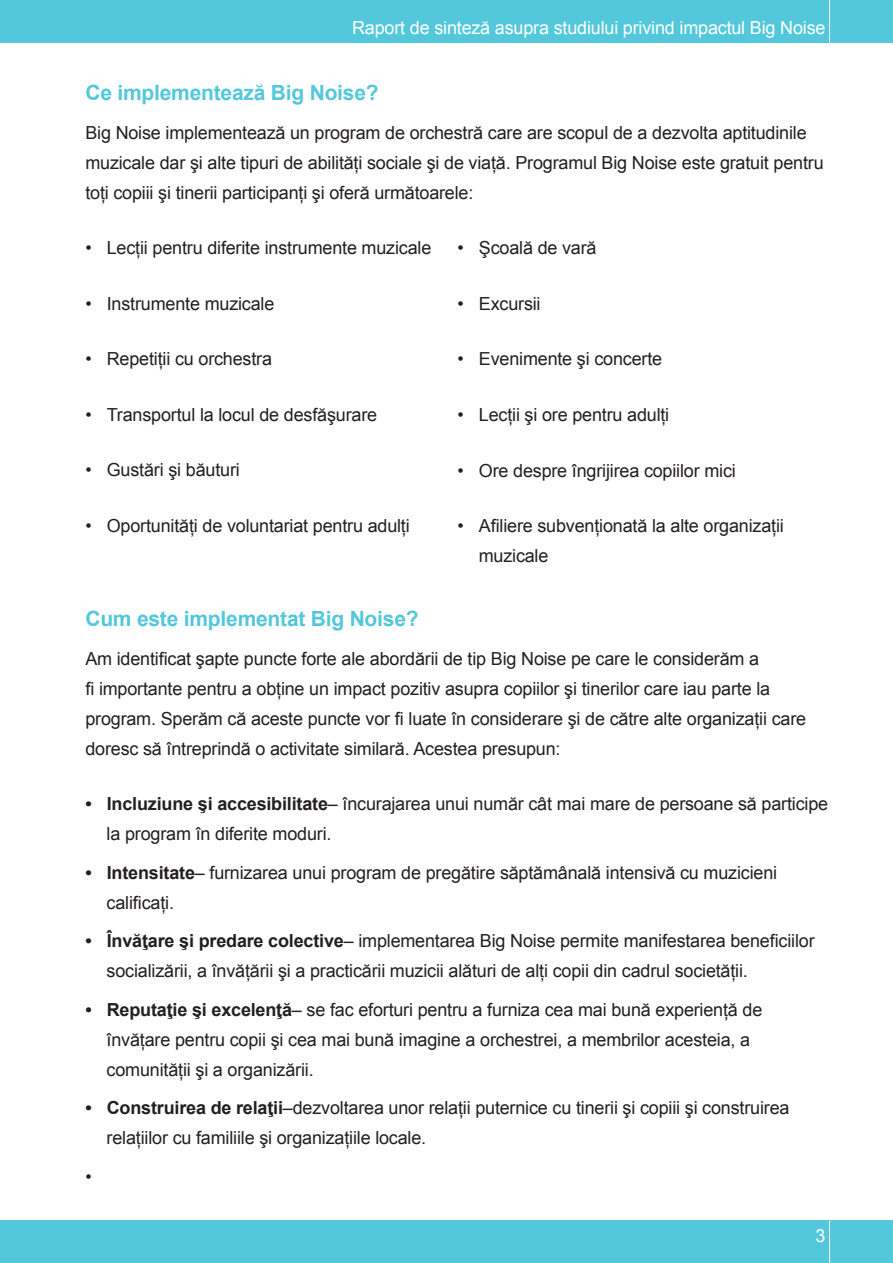
<style>
.page{position:relative;width:893px;height:1263px;background:#fff}
.page>*{position:absolute;margin:0;border:0;box-sizing:border-box;transform-origin:0 0}
.t1{font:700 21px "Arial";letter-spacing:-.01em;color:#53c7db}
.t2{font:18px/30px "Arial";letter-spacing:-.01em;color:#231f20}
.t3{font:18px "Arial";letter-spacing:-.01em;color:#fff}
.s1{font-weight:700}
</style>
<div class="page">
<div style="left:0;top:1220px;width:893px;height:43px;background:#53c7db"></div>
<div style="left:0;top:0;width:893px;height:43px;background:#53c7db"></div>
<hr style="left:829px;top:1220px;width:1px;height:43px;background:#fff">
<hr style="left:829px;top:0;width:1px;height:43px;background:#fff">
<p class="t3" style="left:352px;top:16px;width:475px">Raport de sinteză asupra studiului privind impactul Big Noise</p>
<p class="t1" style="left:85px;top:79px;width:295px">Ce implementează Big Noise?</p>
<p class="t2" style="left:85px;top:117px;width:740px">Big Noise implementează un program de orchestră care are scopul de a dezvolta aptitudinile muzicale dar şi alte tipuri de abilităţi sociale şi de viaţă. Programul Big Noise este gratuit pentru toţi copiii şi tinerii participanţi şi oferă următoarele:</p>
<p class="t2" style="left:85px;top:233px;width:347px">• Lecţii pentru diferite instrumente muzicale</p>
<p class="t2" style="left:85px;top:288px;width:191px">• Instrumente muzicale</p>
<p class="t2" style="left:457px;top:233px;width:141px">• Şcoală de vară</p>
<p class="t2" style="left:457px;top:289px;width:85px">• Excursii</p>
<p class="t2" style="left:85px;top:344px;width:188px">• Repetiţii cu orchestra</p>
<p class="t2" style="left:85px;top:399px;width:293px">• Transportul la locul de desfăşurare</p>
<p class="t2" style="left:85px;top:455px;width:156px">• Gustări şi băuturi</p>
<p class="t2" style="left:85px;top:511px;width:326px">• Oportunităţi de voluntariat pentru adulţi</p>
<p class="t2" style="left:457px;top:344px;width:206px">• Evenimente şi concerte</p>
<p class="t2" style="left:457px;top:400px;width:213px">• Lecţii şi ore pentru adulţi</p>
<p class="t2" style="left:457px;top:455px;width:280px">• Ore despre îngrijirea copiilor mici</p>
<p class="t2" style="left:479px;top:511px;width:307px;text-indent:-21px">• Afiliere subvenţionată la alte organizaţii muzicale</p>
<p class="t1" style="left:85px;top:605px;width:335px">Cum este implementat Big Noise?</p>
<p class="t2" style="left:85px;top:643px;width:722px">Am identificat şapte puncte forte ale abordării de tip Big Noise pe care le considerăm a<br>fi importante pentru a obţine un impact pozitiv asupra copiilor şi tinerilor care iau parte la program. Sperăm că aceste puncte vor fi luate în considerare şi de către alte organizaţii care doresc să întreprindă o activitate similară. Acestea presupun:</p>
<p class="t2" style="left:107px;top:789px;width:723px;text-indent:-21px"><span class="s1">• Incluziune şi accesibilitate</span>– încurajarea unui număr cât mai mare de persoane să participe la program în diferite moduri.</p>
<p class="t2" style="left:107px;top:857px;width:672px;text-indent:-21px"><span class="s1">• Intensitate</span>– furnizarea unui program de pregătire săptămânală intensivă cu muzicieni calificaţi.</p>
<p class="t2" style="left:107px;top:926px;width:709px;text-indent:-21px"><span class="s1">• Învăţare şi predare colective</span>– implementarea Big Noise permite manifestarea beneficiilor socializării, a învăţării şi a practicării muzicii alături de alţi copii din cadrul societăţii.</p>
<p class="t2" style="left:107px;top:994px;width:657px;text-indent:-21px"><span class="s1">• Reputaţie şi excelenţă</span>– se fac eforturi pentru a furniza cea mai bună experienţă de învăţare pentru copii şi cea mai bună imagine a orchestrei, a membrilor acesteia, a comunităţii şi a organizării.</p>
<p class="t2" style="left:107px;top:1093px;width:684px;text-indent:-21px"><span class="s1">• Construirea de relaţii</span>–dezvoltarea unor relaţii puternice cu tinerii şi copiii şi construirea relaţiilor cu familiile şi organizaţiile locale.</p>
<p class="t2" style="left:85px;top:1161px;width:8px">•</p>
<p class="t3" style="left:816px;top:1223px;width:12px">3</p>
</div>
